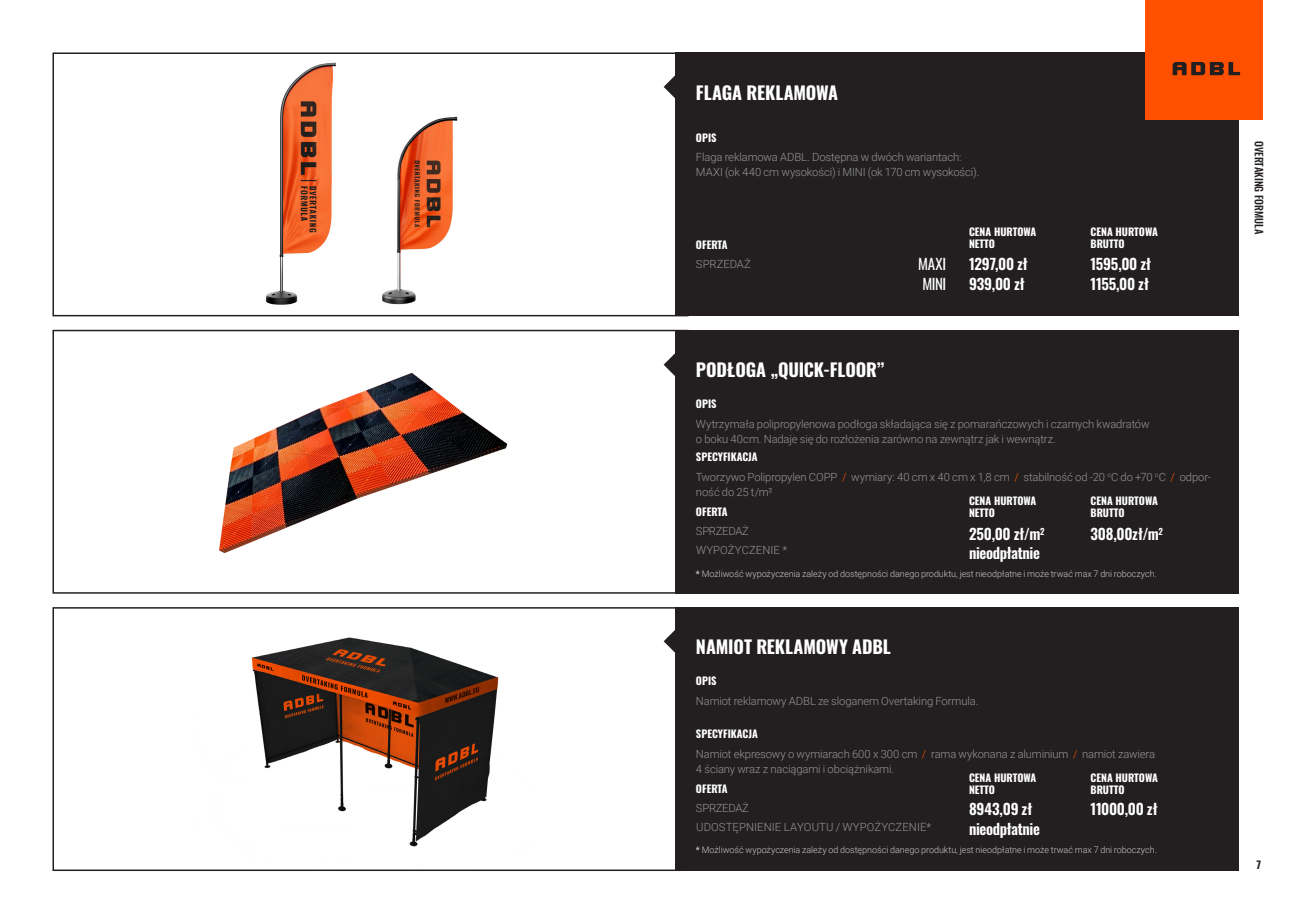
<style>
.page{position:relative;width:1293px;height:923px;background:#fff}
.page>*{position:absolute;margin:0;border:0;box-sizing:border-box;transform-origin:0 0}
.t1{font:700 18px "Oswald";letter-spacing:-.005em;color:#fff}
.t2{font:600 15px/19.5px "Oswald";letter-spacing:-.02em;color:#fff}
.t3{font:15px/19.5px "Oswald";letter-spacing:-.02em;color:#fff}
.t4{font:300 11.25px/15px "Roboto";letter-spacing:-.01em;color:#939598}
.t5{font:300 11.25px/19.5px "Roboto";letter-spacing:.01em;color:#939598}
.t6{font:700 10.5px/12px "Oswald";color:#fff}
.t7{font:500 10.5px "Oswald";color:#231f20}
.t8{font:700 10.5px "Oswald";color:#231f20}
.t9{font:300 9px "Roboto";letter-spacing:-.005em;color:#c7c8ca}
.s1{color:#ff5000}
.s2{font-weight:500}
</style>
<div class="page">
<div style="left:52px;top:53px;width:636px;height:263px;border:2px solid #231f20"></div>
<img style="left:265px;top:62px;width:71px;height:243px">
<img style="left:382px;top:116px;width:76px;height:189px">
<img style="left:251px;top:637px;width:248px;height:210px">
<div style="left:52px;top:607px;width:633px;height:264px;border:2px solid #231f20"></div>
<img style="left:219px;top:372px;width:289px;height:182px">
<div style="left:52px;top:330px;width:636px;height:264px;border:2px solid #231f20"></div>
<div style="left:676px;top:607px;width:563px;height:264px;background:#231f20"></div>
<div style="left:676px;top:53px;width:563px;height:263px;background:#231f20"></div>
<div style="left:676px;top:330px;width:563px;height:264px;background:#231f20"></div>
<div style="left:1145px;top:0;width:118px;height:120px;background:#ff5000"></div>
<svg style="left:664px;top:609px;width:12px;height:65px"></svg>
<svg style="left:664px;top:332px;width:12px;height:65px"></svg>
<svg style="left:664px;top:55px;width:12px;height:64px"></svg>
<svg style="left:1172px;top:62px;width:68px;height:13px"></svg>
<h1 class="t1" style="left:696px;top:83px;width:144px">FLAGA REKLAMOWA</h1>
<p class="t6" style="left:696px;top:132px;width:22px">OPIS</p>
<p class="t4" style="left:696px;top:149px;width:285px">Flaga reklamowa ADBL. Dostępna w dwóch wariantach:<br>MAXI (ok 440 cm wysokości) i MINI (ok 170 cm wysokości).</p>
<p class="t6" style="left:696px;top:239px;width:33px">OFERTA</p>
<p class="t4" style="left:696px;top:256px;width:57px">SPRZEDAŻ</p>
<h1 class="t1" style="left:696px;top:360px;width:190px">PODŁOGA „QUICK-FLOOR”</h1>
<p class="t6" style="left:696px;top:399px;width:22px">OPIS</p>
<h2 class="t3" style="left:918px;top:253px;width:30px">MAXI<br>MINI</h2>
<p class="t6" style="left:969px;top:227px;width:69px">CENA HURTOWA<br>NETTO</p>
<p class="t6" style="left:1090px;top:227px;width:69px">CENA HURTOWA<br>BRUTTO</p>
<h2 class="t2" style="left:969px;top:255px;width:60px">1297,00 zł<br>939,00 zł</h2>
<h2 class="t2" style="left:1090px;top:255px;width:62px">1595,00 zł<br>1155,00 zł</h2>
<p class="t4" style="left:696px;top:416px;width:455px">Wytrzymała polipropylenowa podłoga składająca się z pomarańczowych i czarnych kwadratów o boku 40cm. Nadaje się do rozłożenia zarówno na zewnątrz jak i wewnątrz.</p>
<p class="t4" style="left:696px;top:469px;width:517px">Tworzywo Polipropylen COPP <span class="s1">/</span> wymiary: 40 cm x 40 cm x 1,8 cm <span class="s1">/</span> stabilność od -20 <sup>o</sup>C do +70 <sup>o</sup>C <span class="s1">/</span> odpor&shy;ność do 25 t/m²</p>
<p class="t6" style="left:696px;top:452px;width:63px">SPECYFIKACJA</p>
<p class="t6" style="left:696px;top:506px;width:33px">OFERTA</p>
<p class="t6" style="left:969px;top:495px;width:69px">CENA HURTOWA<br>NETTO</p>
<p class="t6" style="left:1090px;top:495px;width:69px">CENA HURTOWA<br>BRUTTO</p>
<p class="t5" style="left:696px;top:521px;width:93px">SPRZEDAŻ<br>WYPOŻYCZENIE *</p>
<h2 class="t2" style="left:969px;top:525px;width:77px">250,00 zł/m<sup>2 </sup>nieodpłatnie</h2>
<h2 class="t2" style="left:1090px;top:525px;width:74px">308,00zł/m<sup>2</sup></h2>
<p class="t9" style="left:696px;top:567px;width:462px"><span class="s2">*</span> Możliwość wypożyczenia zależy od dostępności danego produktu, jest nieodpłatne i może trwać max 7 dni roboczych.</p>
<h1 class="t1" style="left:696px;top:637px;width:196px">NAMIOT REKLAMOWY ADBL</h1>
<p class="t6" style="left:696px;top:676px;width:22px">OPIS</p>
<p class="t4" style="left:696px;top:693px;width:284px">Namiot reklamowy ADBL ze sloganem Overtaking Formula.</p>
<p class="t6" style="left:696px;top:729px;width:63px">SPECYFIKACJA</p>
<p class="t4" style="left:696px;top:746px;width:461px">Namiot ekpresowy o wymiarach 600 x 300 cm <span class="s1">/</span> rama wykonana z aluminium <span class="s1">/</span> namiot zawiera<br>4 ściany wraz z naciągami i obciążnikami.</p>
<p class="t6" style="left:969px;top:772px;width:69px">CENA HURTOWA<br>NETTO</p>
<p class="t6" style="left:1090px;top:772px;width:69px">CENA HURTOWA<br>BRUTTO</p>
<p class="t6" style="left:696px;top:783px;width:33px">OFERTA</p>
<p class="t5" style="left:696px;top:798px;width:237px">SPRZEDAŻ<br>UDOSTĘPNIENIE LAYOUTU / WYPOŻYCZENIE*</p>
<p class="t9" style="left:696px;top:844px;width:462px"><span class="s2">*</span> Możliwość wypożyczenia zależy od dostępności danego produktu, jest nieodpłatne i może trwać max 7 dni roboczych.</p>
<h2 class="t2" style="left:969px;top:800px;width:72px">8943,09 zł nieodpłatnie</h2>
<h2 class="t2" style="left:1090px;top:800px;width:68px">11000,00 zł</h2>
<p class="t7" style="left:1265px;top:141px;width:95px;rotate:90deg">OVERTAKING FORMULA</p>
<p class="t8" style="left:1256px;top:859px;width:6px">7</p>
</div>
